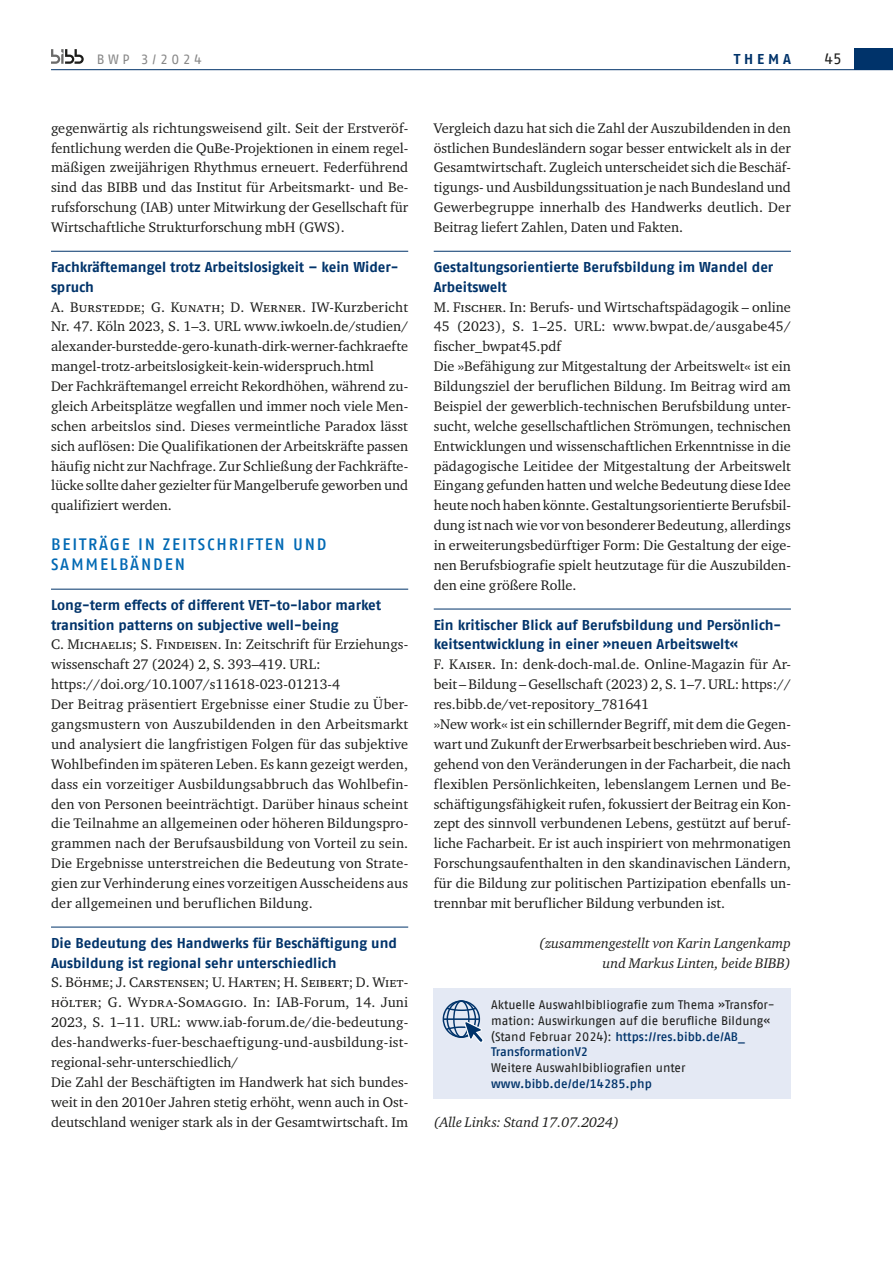
<style>
.page{position:relative;width:893px;height:1263px;background:#fff}
.page>*{position:absolute;margin:0;border:0;box-sizing:border-box;transform-origin:0 0}
.id1453095{font:500 16.5px/19.8px "Fago Pro";letter-spacing:.11em;color:#0069b4}
.t1{font:15px "Fago Pro";color:#1d1d1b}
.id993{font:14.25px/19.8px "Charter ITC Pro";color:#1d1d1b;text-align:justify}
.id988082{font:700 14.25px/19.8px "Fago Pro";letter-spacing:-.005em;color:#00336a}
.id993-2{font:italic 14.25px/20px "Charter ITC Pro";color:#1d1d1b;text-align:right}
.t2{font:13.5px "Fago Pro";letter-spacing:.26em;color:#878787}
.id1443176{font:12.3px/15.9px "Fago Pro";color:#1d1d1b}
.s1{font-weight:500;color:#00336a}
</style>
<div class="page">
<hr style="left:51px;top:69px;width:842px;height:1px;background:#00336a">
<div style="left:855px;top:48px;width:38px;height:22px;background:#00336a"></div>
<svg style="left:51px;top:49px;width:33px;height:15px"></svg>
<hr style="left:51px;top:251px;width:357px;height:1px;background:#00336a">
<hr style="left:51px;top:589px;width:357px;height:1px;background:#00336a">
<hr style="left:51px;top:927px;width:357px;height:1px;background:#00336a">
<hr style="left:434px;top:251px;width:357px;height:1px;background:#00336a">
<hr style="left:434px;top:609px;width:357px;height:1px;background:#00336a">
<div style="left:434px;top:988px;width:357px;height:79px;background:#e4e9f4"></div>
<div style="left:434px;top:1052px;width:357px;height:47px;background:#e4e9f4"></div>
<svg style="left:443px;top:1000px;width:40px;height:43px"></svg>
<p class="t2" style="left:97px;top:51px;width:107px">BWP 3/2024</p>
<p class="id988082" style="left:734px;top:49px;width:59px">THEMA</p>
<p class="t1" style="left:824px;top:50px;width:19px">45</p>
<p class="id993" style="left:51px;top:118px;width:359px">gegenwärtig als richtungsweisend gilt. Seit der Erstveröf&shy;fentlichung werden die QuBe-Projektionen in einem regel&shy;mäßigen zweijährigen Rhythmus erneuert. Federführend sind das BIBB und das Institut für Arbeitsmarkt- und Be&shy;rufsforschung (IAB) unter Mitwirkung der Gesellschaft für Wirtschaftliche Strukturforschung mbH (GWS).</p>
<h3 class="id988082" style="left:51px;top:257px;width:349px">Fachkräftemangel trotz Arbeitslosigkeit – kein Wider&shy;spruch</h3>
<p class="id993" style="left:51px;top:297px;width:359px">A. Burstedde; G. Kunath; D. Werner. IW-Kurzbericht Nr. 47. Köln 2023, S. 1–3. URL www.iwkoeln.de/studien/ alexander-burstedde-gero-kunath-dirk-werner-fachkraefte mangel-trotz-arbeitslosigkeit-kein-widerspruch.html</p>
<p class="id993" style="left:51px;top:376px;width:359px">Der Fachkräftemangel erreicht Rekordhöhen, während zu&shy;gleich Arbeitsplätze wegfallen und immer noch viele Men&shy;schen arbeitslos sind. Dieses vermeintliche Paradox lässt sich auflösen: Die Qualifikationen der Arbeitskräfte passen häufig nicht zur Nachfrage. Zur Schließung der Fachkräfte&shy;lücke sollte daher gezielter für Mangelberufe geworben und qualifiziert werden.</p>
<h2 class="id1453095" style="left:51px;top:534px;width:277px">BEITRÄGE IN ZEITSCHRIFTEN UND<br>SAMMELBÄNDEN</h2>
<h3 class="id988082" style="left:51px;top:595px;width:332px">Long-term effects of different VET-to-labor market transition patterns on subjective well-being</h3>
<p class="id993" style="left:51px;top:634px;width:359px">C. Michaelis; S. Findeisen. In: Zeitschrift für Erziehungs&shy;wissenschaft 27 (2024) 2, S. 393–419. URL:</p>
<p class="id993" style="left:51px;top:674px;width:291px">https://doi.org/10.1007/s11618-023-01213-4</p>
<p class="id993" style="left:51px;top:694px;width:359px">Der Beitrag präsentiert Ergebnisse einer Studie zu Über&shy;gangsmustern von Auszubildenden in den Arbeitsmarkt und analysiert die langfristigen Folgen für das subjektive Wohlbefinden im späteren Leben. Es kann gezeigt werden, dass ein vorzeitiger Ausbildungsabbruch das Wohlbefin&shy;den von Personen beeinträchtigt. Darüber hinaus scheint die Teilnahme an allgemeinen oder höheren Bildungspro&shy;grammen nach der Berufsausbildung von Vorteil zu sein.<br>Die Ergebnisse unterstreichen die Bedeutung von Strate&shy;gien zur Verhinderung eines vorzeitigen Ausscheidens aus der allgemeinen und beruflichen Bildung.</p>
<h3 class="id988082" style="left:51px;top:933px;width:347px">Die Bedeutung des Handwerks für Beschäftigung und<br>Ausbildung ist regional sehr unterschiedlich</h3>
<p class="id993" style="left:51px;top:972px;width:359px">S. Böhme; J. Carstensen; U. Harten; H. Seibert; D. Wiet&shy;hölter; G. Wydra-Somaggio. In: IAB-Forum, 14. Juni 2023, S. 1–11. URL: www.iab-forum.de/die-bedeutung&shy;des-handwerks-fuer-beschaeftigung-und-ausbildung-ist&shy;regional-sehr-unterschiedlich/</p>
<p class="id993" style="left:51px;top:1072px;width:359px">Die Zahl der Beschäftigten im Handwerk hat sich bundes&shy;weit in den 2010er Jahren stetig erhöht, wenn auch in Ost&shy;deutschland weniger stark als in der Gesamtwirtschaft. Im</p>
<p class="id993" style="left:434px;top:118px;width:359px">Vergleich dazu hat sich die Zahl der Auszubildenden in den östlichen Bundesländern sogar besser entwickelt als in der Gesamtwirtschaft. Zugleich unterscheidet sich die Beschäf&shy;tigungs- und Ausbildungssituation je nach Bundesland und Gewerbegruppe innerhalb des Handwerks deutlich. Der Beitrag liefert Zahlen, Daten und Fakten.</p>
<h3 class="id988082" style="left:434px;top:257px;width:341px">Gestaltungsorientierte Berufsbildung im Wandel der<br>Arbeitswelt</h3>
<p class="id993" style="left:434px;top:297px;width:359px">M. Fischer. In: Berufs- und Wirtschaftspädagogik – online 45 (2023), S. 1–25. URL: www.bwpat.de/ausgabe45/ fischer_bwpat45.pdf</p>
<p class="id993" style="left:434px;top:356px;width:359px">Die »Befähigung zur Mitgestaltung der Arbeitswelt« ist ein Bildungsziel der beruflichen Bildung. Im Beitrag wird am Beispiel der gewerblich-technischen Berufsbildung unter&shy;sucht, welche gesellschaftlichen Strömungen, technischen Entwicklungen und wissenschaftlichen Erkenntnisse in die pädagogische Leitidee der Mitgestaltung der Arbeitswelt Eingang gefunden hatten und welche Bedeutung diese Idee heute noch haben könnte. Gestaltungsorientierte Berufsbil&shy;dung ist nach wie vor von besonderer Bedeutung, allerdings in erweiterungsbedürftiger Form: Die Gestaltung der eige&shy;nen Berufsbiografie spielt heutzutage für die Auszubilden&shy;den eine größere Rolle.</p>
<h3 class="id988082" style="left:434px;top:615px;width:349px">Ein kritischer Blick auf Berufsbildung und Persönlich&shy;keitsentwicklung in einer »neuen Arbeitswelt«</h3>
<p class="id993" style="left:434px;top:654px;width:359px">F. Kaiser. In: denk-doch-mal.de. Online-Magazin für Ar&shy;beit – Bildung – Gesellschaft (2023) 2, S. 1–7. URL: https:// res.bibb.de/vet-repository_781641</p>
<p class="id993" style="left:434px;top:714px;width:359px">»New work« ist ein schillernder Begriff, mit dem die Gegen&shy;wart und Zukunft der Erwerbsarbeit beschrieben wird. Aus&shy;gehend von den Veränderungen in der Facharbeit, die nach flexiblen Persönlichkeiten, lebenslangem Lernen und Be&shy;schäftigungsfähigkeit rufen, fokussiert der Beitrag ein Kon&shy;zept des sinnvoll verbundenen Lebens, gestützt auf beruf&shy;liche Facharbeit. Er ist auch inspiriert von mehrmonatigen Forschungsaufenthalten in den skandinavischen Ländern, für die Bildung zur politischen Partizipation ebenfalls un&shy;trennbar mit beruflicher Bildung verbunden ist.</p>
<p class="id993-2" style="left:539px;top:933px;width:253px">(zusammengestellt von Karin Langenkamp und Markus Linten, beide BIBB)</p>
<p class="id1443176" style="left:491px;top:996px;width:285px">Aktuelle Auswahlbibliografie zum Thema »Transfor&shy;mation: Auswirkungen auf die berufliche Bildung« (Stand Februar 2024): <span class="s1">https://res.bibb.de/AB_ TransformationV2</span></p>
<p class="id1443176" style="left:491px;top:1060px;width:196px">Weitere Auswahlbibliografien unter <span class="s1">www.bibb.de/de/14285.php</span></p>
<p class="id993-2" style="left:434px;top:1111px;width:187px">(Alle Links: Stand 17.07.2024)</p>
</div>
